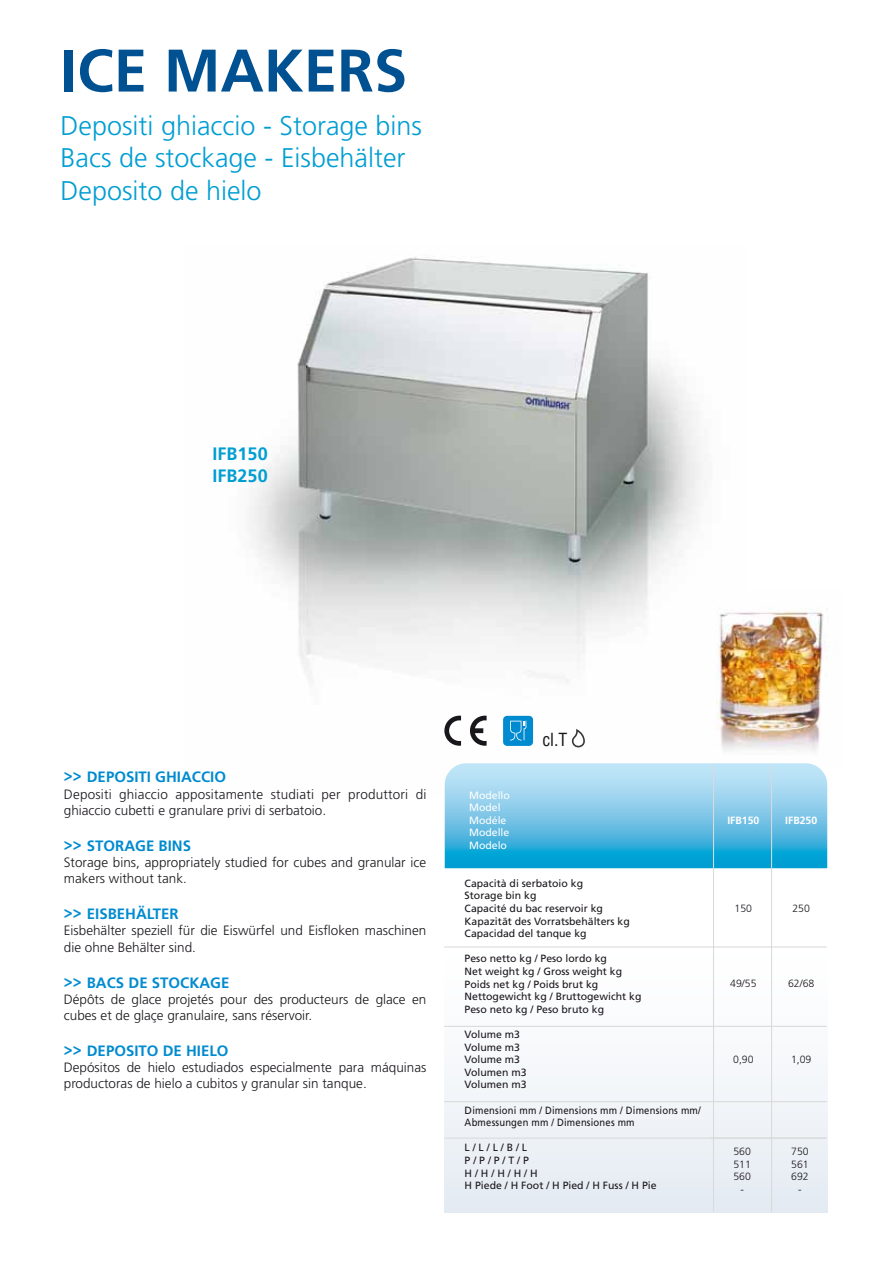
<style>
.page{position:relative;width:893px;height:1263px;background:#fff}
.page>*{position:absolute;margin:0;border:0;box-sizing:border-box;transform-origin:0 0}
.t1{font:700 60px "Frutiger";color:#005192}
.t2{font:300 27px/32.4px "Frutiger";color:#009ed2}
.t3{font:700 18px/21.6px "Frutiger";color:#009ed2}
.t4{font:condensed 17.7px "Helvetica";color:#1a171c}
.t5{font:700 15px "Frutiger";color:#008bd0}
.t6{font:300 13.5px/16.2px "Frutiger";color:#1a171c}
.t7{font:10.5px/12.6px "Frutiger";color:#1a171c}
.t8{font:10.5px/12.6px "Frutiger";letter-spacing:.02em;color:#1a171c}
.t9{font:300 10.5px/12.6px "Frutiger";color:#1a171c;text-align:center}
.t10{font:10.5px/12.6px "Frutiger";color:#fff}
.t11{font:700 10.5px "Frutiger";color:#fff}
.s1{font-family:"Century Gothic"}
</style>
<div class="page">
<img style="left:250px;top:257px;width:452px;height:535px">
<img style="left:699px;top:591px;width:124px;height:172px">
<svg style="left:444px;top:792px;width:383px;height:421px"></svg>
<svg style="left:445px;top:763px;width:382px;height:105px;background:#70c4e6"></svg>
<hr style="left:713px;top:765px;width:1px;height:446px;background:#d9dadb">
<hr style="left:771px;top:765px;width:1px;height:447px;background:#d9dadb">
<hr style="left:444px;top:946px;width:383px;height:1px;background:#d9dadb">
<hr style="left:444px;top:1026px;width:383px;height:1px;background:#d9dadb">
<hr style="left:444px;top:1101px;width:383px;height:1px;background:#d9dadb">
<hr style="left:444px;top:1137px;width:383px;height:2px;background:#d9dadb">
<div style="left:503px;top:716px;width:30px;height:30px;background:#008bd0;border-radius:4px"></div>
<svg style="left:510px;top:721px;width:16px;height:19px"></svg>
<svg style="left:444px;top:716px;width:17px;height:30px"></svg>
<svg style="left:470px;top:716px;width:17px;height:30px"></svg>
<svg style="left:571px;top:728px;width:15px;height:19px"></svg>
<h1 class="t1" style="left:60px;top:35px;width:348px">ICE MAKERS</h1>
<h2 class="t2" style="left:61px;top:110px;width:363px">Depositi ghiaccio - Storage bins<br>Bacs de stockage - Eisbehälter<br>Deposito de hielo</h2>
<h3 class="t3" style="left:213px;top:443px;width:57px">IFB150<br>IFB250</h3>
<p class="t5" style="left:64px;top:768px;width:164px"><span class="s1">&gt;&gt;</span> DEPOSITI GHIACCIO</p>
<p class="t6" style="left:64px;top:786px;width:364px">Depositi ghiaccio appositamente studiati per produttori di ghiaccio cubetti e granulare privi di serbatoio.</p>
<p class="t5" style="left:64px;top:837px;width:129px"><span class="s1">&gt;&gt;</span> STORAGE BINS</p>
<p class="t6" style="left:64px;top:854px;width:364px">Storage bins, appropriately studied for cubes and granular ice makers without tank.</p>
<p class="t5" style="left:64px;top:905px;width:116px"><span class="s1">&gt;&gt;</span> EISBEHÄLTER</p>
<p class="t6" style="left:64px;top:923px;width:364px">Eisbehälter speziell für die Eiswürfel und Eisfloken maschinen die ohne Behälter sind.</p>
<p class="t5" style="left:64px;top:973px;width:167px"><span class="s1">&gt;&gt;</span> BACS DE STOCKAGE</p>
<p class="t6" style="left:64px;top:991px;width:364px">Dépôts de glace projetés pour des producteurs de glace en cubes et de glaçe granulaire, sans réservoir.</p>
<p class="t5" style="left:64px;top:1042px;width:166px"><span class="s1">&gt;&gt;</span> DEPOSITO DE HIELO</p>
<p class="t6" style="left:64px;top:1060px;width:364px">Depósitos de hielo estudiados especialmente para máquinas productoras de hielo a cubitos y granular sin tanque.</p>
<h3 class="t4" style="left:542px;top:728px;width:26px">cl.T</h3>
<p class="t10" style="left:469px;top:789px;width:42px">Modello<br>Model<br>Modéle<br>Modelle<br>Modelo</p>
<p class="t7" style="left:465px;top:877px;width:167px">Capacità di serbatoio kg<br>Storage bin kg<br>Capacité du bac reservoir kg<br>Kapazität des Vorratsbehälters kg<br>Capacidad del tanque kg</p>
<p class="t7" style="left:465px;top:952px;width:178px">Peso netto kg / Peso lordo kg<br>Net weight kg / Gross weight kg<br>Poids net kg / Poids brut kg<br>Nettogewicht kg / Bruttogewicht kg<br>Peso neto kg / Peso bruto kg</p>
<p class="t7" style="left:465px;top:1028px;width:63px">Volume m3<br>Volume m3<br>Volume m3<br>Volumen m3<br>Volumen m3</p>
<p class="t8" style="left:465px;top:1104px;width:238px">Dimensioni mm / Dimensions mm / Dimensions mm/<br>Abmessungen mm / Dimensiones mm</p>
<p class="t7" style="left:465px;top:1141px;width:193px">L / L / L / B / L<br>P / P / P / T / P<br>H / H / H / H / H<br>H Piede / H Foot / H Pied / H Fuss / H Pie</p>
<p class="t11" style="left:727px;top:814px;width:34px">IFB150</p>
<p class="t11" style="left:785px;top:814px;width:34px">IFB250</p>
<p class="t9" style="left:735px;top:902px;width:19px">150</p>
<p class="t9" style="left:792px;top:902px;width:19px">250</p>
<p class="t9" style="left:730px;top:977px;width:28px">49/55</p>
<p class="t9" style="left:788px;top:977px;width:28px">62/68</p>
<p class="t9" style="left:733px;top:1053px;width:22px">0,90</p>
<p class="t9" style="left:791px;top:1053px;width:22px">1,09</p>
<p class="t9" style="left:733px;top:1145px;width:19px">560<br>511<br>560 -</p>
<p class="t9" style="left:791px;top:1145px;width:19px">750<br>561<br>692 -</p>
</div>
